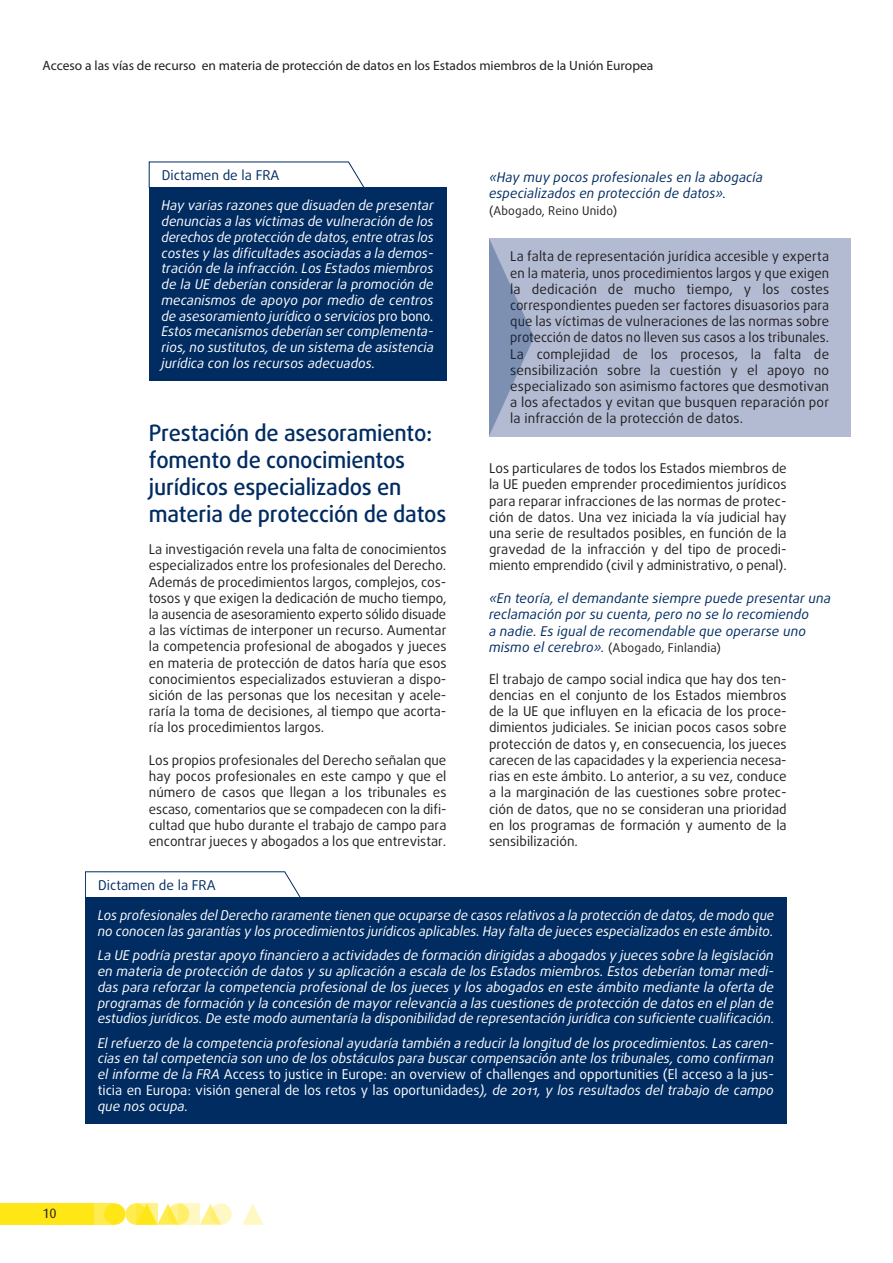
<style>
.page{position:relative;width:893px;height:1263px;background:#fff}
.page>*{position:absolute;margin:0;border:0;box-sizing:border-box;transform-origin:0 0}
.title_2{font:500 22.5px/27px "Daxline Pro";letter-spacing:-.01em;color:#002c62}
.box_opinion_body{font:italic 13.5px/15.8px "Daxline Pro";letter-spacing:-.005em;color:#fff;text-align:justify}
.body_text{font:13.5px/16.2px "Daxline Pro";color:#231f20;text-align:justify}
.box_key_findings{font:13.5px/16.2px "Daxline Pro";letter-spacing:.01em;color:#231f20;text-align:justify}
.body_quote{font:italic 13.5px/16.5px "Daxline Pro";letter-spacing:.01em;color:#002c62}
.t1{font:13.5px "Myriad Pro";color:#231f20}
.t2{font:13.5px "Daxline Pro";color:#002c62}
.t3{font:13.5px "Dax";color:#231f20}
.body_quote-2{font:12px "Daxline Pro";letter-spacing:.02em;color:#231f20}
.s1{font-style:normal}
.s2{font-style:italic;font-size:13.5px;color:#002c62}
</style>
<div class="page">
<svg style="left:125px;top:1203px;width:22px;height:22px"></svg>
<div style="left:94px;top:1203px;width:21px;height:22px;background:#ffec50"></div>
<div style="left:0;top:1203px;width:94px;height:22px;background:#ffe616"></div>
<svg style="left:200px;top:1203px;width:18px;height:22px"></svg>
<svg style="left:242px;top:1204px;width:21px;height:21px"></svg>
<div style="left:104px;top:1203px;width:21px;height:22px;background:#ffe616;border-radius:50%"></div>
<svg style="left:157px;top:1203px;width:18px;height:22px"></svg>
<svg style="left:168px;top:1203px;width:21px;height:22px"></svg>
<svg style="left:210px;top:1203px;width:22px;height:22px"></svg>
<svg style="left:136px;top:1203px;width:21px;height:22px"></svg>
<svg style="left:179px;top:1203px;width:21px;height:22px"></svg>
<div style="left:149px;top:187px;width:297px;height:194px;background:#002c62"></div>
<svg style="left:149px;top:162px;width:215px;height:25px"></svg>
<div style="left:489px;top:238px;width:361px;height:198px;background:#b3bbd3"></div>
<div style="left:85px;top:897px;width:702px;height:226px;background:#002c62"></div>
<svg style="left:85px;top:871px;width:216px;height:26px"></svg>
<svg style="left:489px;top:238px;width:45px;height:198px"></svg>
<p class="t1" style="left:43px;top:58px;width:612px">Acceso a las vías de recurso en materia de protección de datos en los Estados miembros de la Unión Europea</p>
<p class="t2" style="left:162px;top:166px;width:119px">Dictamen de la FRA</p>
<p class="box_opinion_body" style="left:162px;top:198px;width:274px">Hay varias razones que disuaden de presentar denuncias a las víctimas de vulneración de los derechos de protección de datos, entre otras los costes y las dificultades asociadas a la demos&shy;tración de la infracción. Los Estados miembros de la UE deberían considerar la promoción de mecanismos de apoyo por medio de centros de asesoramiento jurídico o servicios <span class="s1">pro bono</span>.<br>Estos mecanismos deberían ser complementa&shy;rios, no sustitutos, de un sistema de asistencia jurídica con los recursos adecuados.</p>
<p class="title_2" style="left:149px;top:419px;width:299px">Prestación de asesoramiento: fomento de conocimientos jurídicos especializados en materia de protección de datos</p>
<p class="body_text" style="left:149px;top:541px;width:299px">La investigación revela una falta de conocimientos especializados entre los profesionales del Derecho.<br>Además de procedimientos largos, complejos, cos&shy;tosos y que exigen la dedicación de mucho tiempo, la ausencia de asesoramiento experto sólido disuade a las víctimas de interponer un recurso. Aumentar la competencia profesional de abogados y jueces en materia de protección de datos haría que esos conocimientos especializados estuvieran a dispo&shy;sición de las personas que los necesitan y acele&shy;raría la toma de decisiones, al tiempo que acorta&shy;ría los procedimientos largos.</p>
<p class="body_text" style="left:149px;top:752px;width:299px">Los propios profesionales del Derecho señalan que hay pocos profesionales en este campo y que el número de casos que llegan a los tribunales es escaso, comentarios que se compadecen con la difi&shy;cultad que hubo durante el trabajo de campo para encontrar jueces y abogados a los que entrevistar.</p>
<p class="body_quote" style="left:489px;top:169px;width:275px">«Hay muy pocos profesionales en la abogacía especializados en protección de datos».</p>
<p class="body_quote-2" style="left:489px;top:202px;width:130px">(Abogado, Reino Unido)</p>
<p class="box_key_findings" style="left:510px;top:248px;width:320px">La falta de representación jurídica accesible y experta en la materia, unos procedimientos largos y que exigen la dedicación de mucho tiempo, y los costes correspondientes pueden ser factores disuasorios para que las víctimas de vulneraciones de las normas sobre protección de datos no lleven sus casos a los tribunales.<br>La complejidad de los procesos, la falta de sensibilización sobre la cuestión y el apoyo no especializado son asimismo factores que desmotivan a los afectados y evitan que busquen reparación por la infracción de la protección de datos.</p>
<p class="body_text" style="left:489px;top:460px;width:299px">Los particulares de todos los Estados miembros de la UE pueden emprender procedimientos jurídicos para reparar infracciones de las normas de protec&shy;ción de datos. Una vez iniciada la vía judicial hay una serie de resultados posibles, en función de la gravedad de la infracción y del tipo de procedi&shy;miento emprendido (civil y administrativo, o penal).</p>
<p class="body_quote" style="left:489px;top:590px;width:344px">«En teoría, el demandante siempre puede presentar una reclamación por su cuenta, pero no se lo recomiendo<br>a nadie. Es igual de recomendable que operarse uno</p>
<p class="body_quote-2" style="left:489px;top:640px;width:233px"><span class="s2">mismo el cerebro».</span> (Abogado, Finlandia)</p>
<p class="body_text" style="left:489px;top:671px;width:299px">El trabajo de campo social indica que hay dos ten&shy;dencias en el conjunto de los Estados miembros de la UE que influyen en la eficacia de los proce&shy;dimientos judiciales. Se inician pocos casos sobre protección de datos y, en consecuencia, los jueces carecen de las capacidades y la experiencia necesa&shy;rias en este ámbito. Lo anterior, a su vez, conduce a la marginación de las cuestiones sobre protec&shy;ción de datos, que no se consideran una prioridad en los programas de formación y aumento de la sensibilización.</p>
<p class="t3" style="left:43px;top:1206px;width:16px">10</p>
<p class="t2" style="left:98px;top:876px;width:119px">Dictamen de la FRA</p>
<p class="box_opinion_body" style="left:98px;top:908px;width:678px">Los profesionales del Derecho raramente tienen que ocuparse de casos relativos a la protección de datos, de modo que no conocen las garantías y los procedimientos jurídicos aplicables. Hay falta de jueces especializados en este ámbito.</p>
<p class="box_opinion_body" style="left:98px;top:948px;width:678px">La UE podría prestar apoyo financiero a actividades de formación dirigidas a abogados y jueces sobre la legislación en materia de protección de datos y su aplicación a escala de los Estados miembros. Estos deberían tomar medi&shy;das para reforzar la competencia profesional de los jueces y los abogados en este ámbito mediante la oferta de programas de formación y la concesión de mayor relevancia a las cuestiones de protección de datos en el plan de estudios jurídicos. De este modo aumentaría la disponibilidad de representación jurídica con suficiente cualificación.</p>
<p class="box_opinion_body" style="left:98px;top:1035px;width:678px">El refuerzo de la competencia profesional ayudaría también a reducir la longitud de los procedimientos. Las caren&shy;cias en tal competencia son uno de los obstáculos para buscar compensación ante los tribunales, como confirman el informe de la FRA <span class="s1">Access to justice in Europe: an overview of challenges and opportunities (El acceso a la jus&shy;ticia en Europa: visión general de los retos y las oportunidades</span>), de 2011, y los resultados del trabajo de campo que nos ocupa.</p>
</div>
